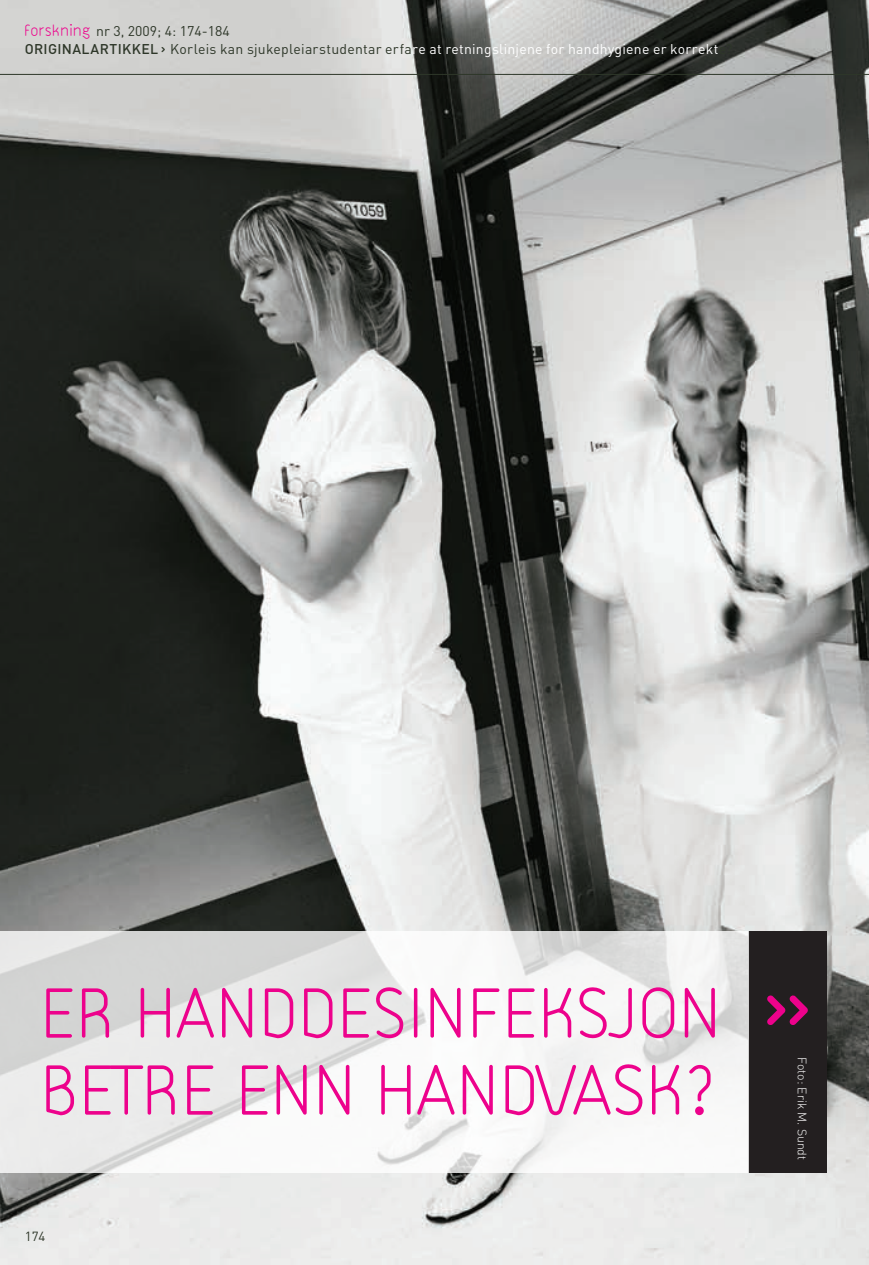
<style>
.page{position:relative;width:869px;height:1265px;background:#fff}
.page>*{position:absolute;margin:0;border:0;box-sizing:border-box;transform-origin:0 0}
.t1{font:300 77px/77px "Friends";letter-spacing:-.02em;color:#ed028c}
.t2{font:300 17.5px "Friends";color:#ed028c}
.t3{font:14px "DIN";letter-spacing:.02em;color:#fff}
.t4{font:14px "DIN";color:#2e3729}
.t5{font:13.12px "DIN";color:#2e3729}
.t6{font:300 12.25px "DIN";color:#fff}
.s1{font-weight:500;color:#2e3729}
.s2{font-family:"Friends";font-weight:500;color:#2e3729}
.s3{color:#2e3729}
</style>
<div class="page">
<img style="left:0;top:0;width:868px;height:1265px">
<div style="left:748px;top:931px;width:78px;height:242px;background:#231f20"></div>
<svg style="left:767px;top:995px;width:40px;height:30px"></svg>
<svg style="left:0;top:931px;width:748px;height:242px"></svg>
<hr style="left:0;top:74px;width:868px;height:1px;background:#2e3729">
<p class="t2" style="left:25px;top:21px;width:68px">FORSKNING</p>
<p class="t4" style="left:96px;top:22px;width:135px">nr 3, 2009; 4: 174-184</p>
<p class="t3" style="left:25px;top:40px;width:709px"><span class="s1">ORIGINALARTIKKEL</span> <span class="s2">&gt;</span> <span class="s3">Korleis kan sjukepleiarstudentar erfa</span>re at retningslinjene for handhygiene er korrekt<span class="s3">e?</span></p>
<h1 class="t1" style="left:43px;top:973px;width:683px">ER HANDDESINFEKSJON<br>BETRE ENN HANDVASK?</h1>
<p class="t5" style="left:25px;top:1228px;width:22px">174</p>
<p class="t6" style="left:809px;top:1057px;width:105px;rotate:90deg">Foto: Erik M. Sundt</p>
</div>
